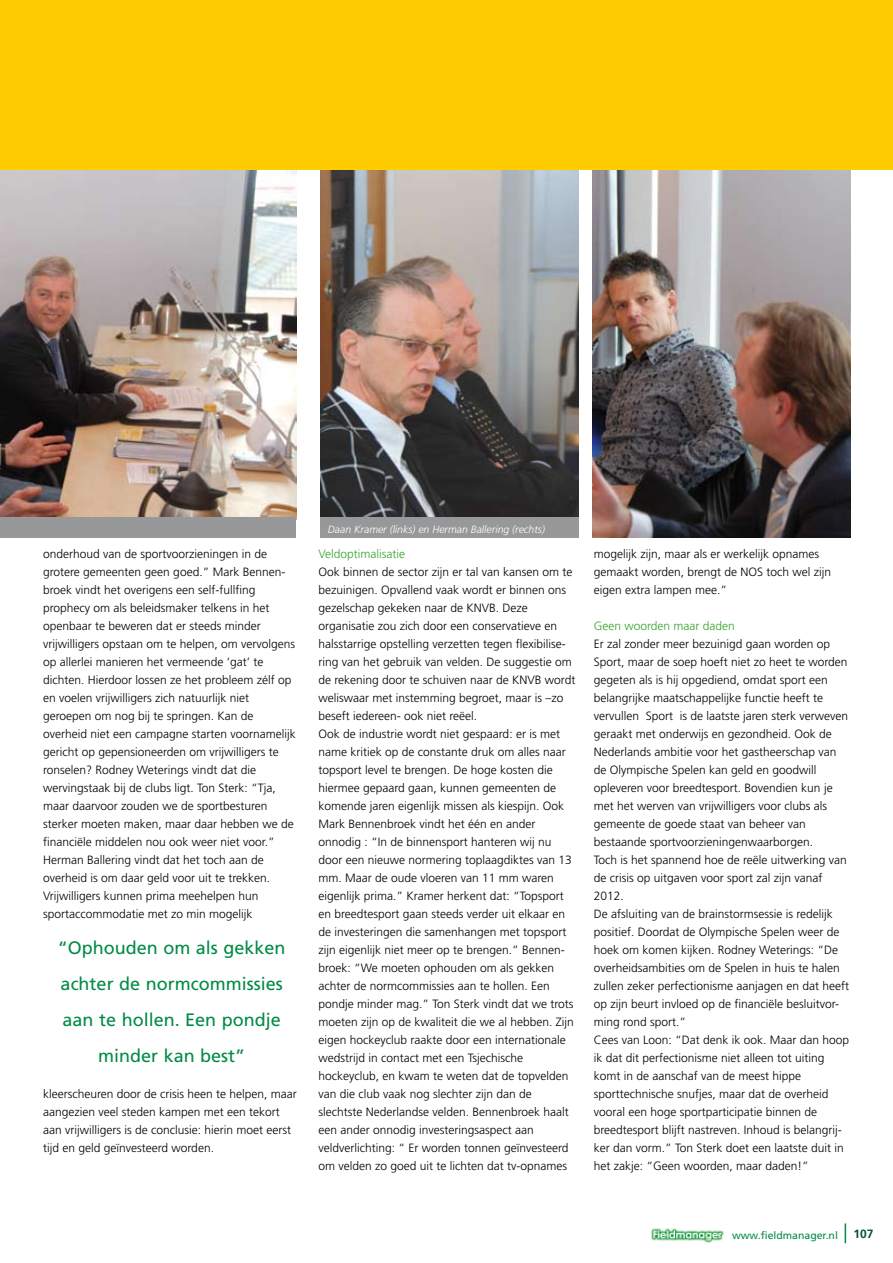
<style>
.page{position:relative;width:893px;height:1263px;background:#fff}
.page>*{position:absolute;margin:0;border:0;box-sizing:border-box;transform-origin:0 0}
.t1{font:18px/36px "Frutiger";color:#008b45;text-align:center}
.t2{font:300 12px/18px "Frutiger";color:#000}
.t3{font:300 12px "Frutiger";color:#35a32c}
.t4{font:700 12px "Frutiger";color:#00513c}
.t5{font:italic 300 10.5px "Frutiger";color:#fff}
.t6{font:10.5px "Frutiger";color:#008b45}
</style>
<div class="page">
<svg style="left:845px;top:1223px;width:1px;height:20px"></svg>
<img style="left:651px;top:1228px;width:73px;height:15px">
<img style="left:0;top:170px;width:296px;height:347px">
<div style="left:0;top:517px;width:296px;height:21px;background:#97989a"></div>
<div style="left:0;top:0;width:13px;height:170px;background:#fecc00"></div>
<img style="left:320px;top:170px;width:258px;height:347px">
<div style="left:320px;top:517px;width:258px;height:21px;background:#97989a"></div>
<img style="left:593px;top:170px;width:258px;height:368px">
<div style="left:2px;top:0;width:891px;height:170px;background:#fecc00"></div>
<p class="t2" style="left:43px;top:545px;width:254px">onderhoud van de sportvoorzieningen in de grotere gemeenten geen goed.” Mark Bennen&shy;broek vindt het overigens een self-fullfing prophecy om als beleidsmaker telkens in het openbaar te beweren dat er steeds minder vrijwilligers opstaan om te helpen, om vervolgens op allerlei manieren het vermeende ‘gat’ te dichten. Hierdoor lossen ze het probleem zélf op en voelen vrijwilligers zich natuurlijk niet geroepen om nog bij te springen. Kan de overheid niet een campagne starten voornamelijk gericht op gepensioneerden om vrijwilligers te ronselen? Rodney Weterings vindt dat die wervingstaak bij de clubs ligt. Ton Sterk: “Tja, maar daarvoor zouden we de sportbesturen sterker moeten maken, maar daar hebben we de financiële middelen nou ook weer niet voor.” Herman Ballering vindt dat het toch aan de overheid is om daar geld voor uit te trekken.<br>Vrijwilligers kunnen prima meehelpen hun sportaccommodatie met zo min mogelijk</p>
<h1 class="t1" style="left:58px;top:930px;width:229px">“Ophouden om als gekken achter de normcommissies aan te hollen. Een pondje minder kan best”</h1>
<p class="t2" style="left:43px;top:1085px;width:255px">kleerscheuren door de crisis heen te helpen, maar aangezien veel steden kampen met een tekort aan vrijwilligers is de conclusie: hierin moet eerst tijd en geld geïnvesteerd worden.</p>
<p class="t5" style="left:328px;top:523px;width:219px">Daan Kramer (links) en Herman Ballering (rechts)</p>
<p class="t3" style="left:318px;top:547px;width:88px">Veldoptimalisatie</p>
<p class="t2" style="left:318px;top:563px;width:258px">Ook binnen de sector zijn er tal van kansen om te bezuinigen. Opvallend vaak wordt er binnen ons gezelschap gekeken naar de KNVB. Deze organisatie zou zich door een conservatieve en halsstarrige opstelling verzetten tegen flexibilise&shy;ring van het gebruik van velden. De suggestie om de rekening door te schuiven naar de KNVB wordt weliswaar met instemming begroet, maar is –zo beseft iedereen- ook niet reëel.<br>Ook de industrie wordt niet gespaard: er is met name kritiek op de constante druk om alles naar topsport level te brengen. De hoge kosten die hiermee gepaard gaan, kunnen gemeenten de komende jaren eigenlijk missen als kiespijn. Ook Mark Bennenbroek vindt het één en ander onnodig : “In de binnensport hanteren wij nu door een nieuwe normering toplaagdiktes van 13 mm. Maar de oude vloeren van 11 mm waren eigenlijk prima.” Kramer herkent dat: “Topsport en breedtesport gaan steeds verder uit elkaar en de investeringen die samenhangen met topsport zijn eigenlijk niet meer op te brengen.” Bennen&shy;broek: “We moeten ophouden om als gekken achter de normcommissies aan te hollen. Een pondje minder mag.” Ton Sterk vindt dat we trots moeten zijn op de kwaliteit die we al hebben. Zijn eigen hockeyclub raakte door een internationale wedstrijd in contact met een Tsjechische hockeyclub, en kwam te weten dat de topvelden van die club vaak nog slechter zijn dan de slechtste Nederlandse velden. Bennenbroek haalt een ander onnodig investeringsaspect aan veldverlichting: “ Er worden tonnen geïnvesteerd om velden zo goed uit te lichten dat tv-opnames</p>
<p class="t2" style="left:594px;top:545px;width:239px">mogelijk zijn, maar als er werkelijk opnames gemaakt worden, brengt de NOS toch wel zijn eigen extra lampen mee.”</p>
<p class="t3" style="left:594px;top:619px;width:143px">Geen woorden maar daden</p>
<p class="t2" style="left:594px;top:635px;width:257px">Er zal zonder meer bezuinigd gaan worden op Sport, maar de soep hoeft niet zo heet te worden gegeten als is hij opgediend, omdat sport een belangrijke maatschappelijke functie heeft te vervullen Sport is de laatste jaren sterk verweven geraakt met onderwijs en gezondheid. Ook de Nederlands ambitie voor het gastheerschap van de Olympische Spelen kan geld en goodwill opleveren voor breedtesport. Bovendien kun je met het werven van vrijwilligers voor clubs als gemeente de goede staat van beheer van bestaande sportvoorzieningenwaarborgen.<br>Toch is het spannend hoe de reële uitwerking van de crisis op uitgaven voor sport zal zijn vanaf 2012.<br>De afsluiting van de brainstormsessie is redelijk positief. Doordat de Olympische Spelen weer de hoek om komen kijken. Rodney Weterings: “De overheidsambities om de Spelen in huis te halen zullen zeker perfectionisme aanjagen en dat heeft op zijn beurt invloed op de financiële besluitvor&shy;ming rond sport.”<br>Cees van Loon: “Dat denk ik ook. Maar dan hoop ik dat dit perfectionisme niet alleen tot uiting komt in de aanschaf van de meest hippe sporttechnische snufjes, maar dat de overheid vooral een hoge sportparticipatie binnen de breedtesport blijft nastreven. Inhoud is belangrij&shy;ker dan vorm.” Ton Sterk doet een laatste duit in het zakje: “Geen woorden, maar daden!”</p>
<p class="t6" style="left:732px;top:1229px;width:107px">www.fieldmanager.nl</p>
<p class="t4" style="left:853px;top:1227px;width:22px">107</p>
</div>
